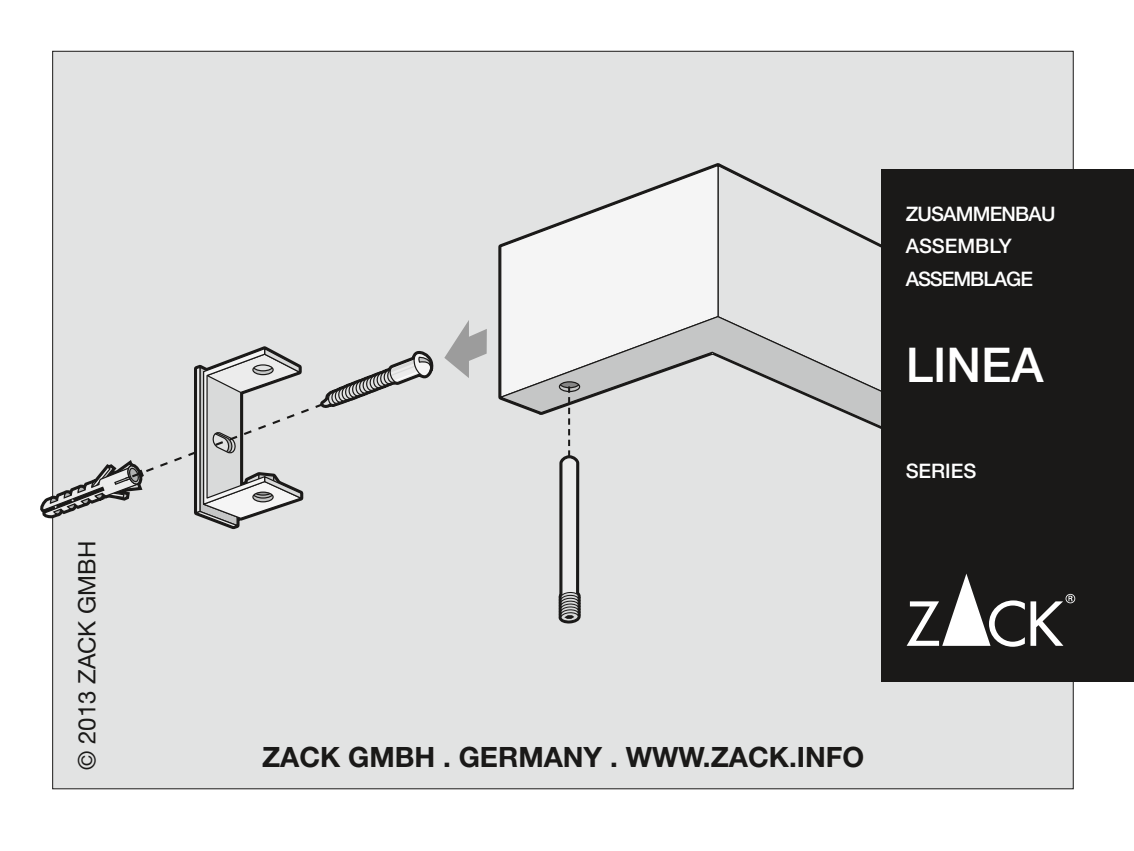
<style>
.page{position:relative;width:1134px;height:851px;background:#fff}
.page>*{position:absolute;margin:0;border:0;box-sizing:border-box;transform-origin:0 0}
.t1{font:500 48px "Helvetica Neue";color:#fff}
.t2{font:700 28px "Helvetica Neue";color:#1a1918}
.t3{font:24px "Helvetica Neue";color:#1a1918}
.t4{font:500 20px/32px "Helvetica Neue";letter-spacing:-.04em;color:#fff}
</style>
<div class="page">
<div style="left:52px;top:51px;width:1022px;height:738px;background:#e2e3e3;border:1px solid #1a1918"></div>
<svg style="left:444px;top:320px;width:43px;height:58px"></svg>
<svg style="left:716px;top:163px;width:219px;height:85px"></svg>
<svg style="left:499px;top:164px;width:220px;height:151px"></svg>
<svg style="left:499px;top:315px;width:382px;height:114px"></svg>
<svg style="left:40px;top:314px;width:394px;height:219px"></svg>
<div style="left:252px;top:364px;width:22px;height:11px;border:1px solid #1a1918;border-radius:50%"></div>
<div style="left:559px;top:381px;width:21px;height:11px;border:1px solid #1a1918;border-radius:50%"></div>
<div style="left:881px;top:170px;width:253px;height:512px;background:#1a1918"></div>
<svg style="left:907px;top:573px;width:168px;height:73px"></svg>
<svg style="left:556px;top:382px;width:27px;height:242px"></svg>
<p class="t3" style="left:73px;top:770px;width:231px;rotate:-90deg">© 2013 ZACK GMBH</p>
<p class="t4" style="left:906px;top:198px;width:151px">ZUSAMMENBAU<br>ASSEMBLY<br>ASSEMBLAGE</p>
<h1 class="t1" style="left:906px;top:336px;width:139px">LINEA</h1>
<p class="t4" style="left:906px;top:454px;width:72px">SERIES</p>
<h2 class="t2" style="left:262px;top:739px;width:603px">ZACK GMBH . GERMANY . WWW.ZACK.INFO</h2>
</div>
